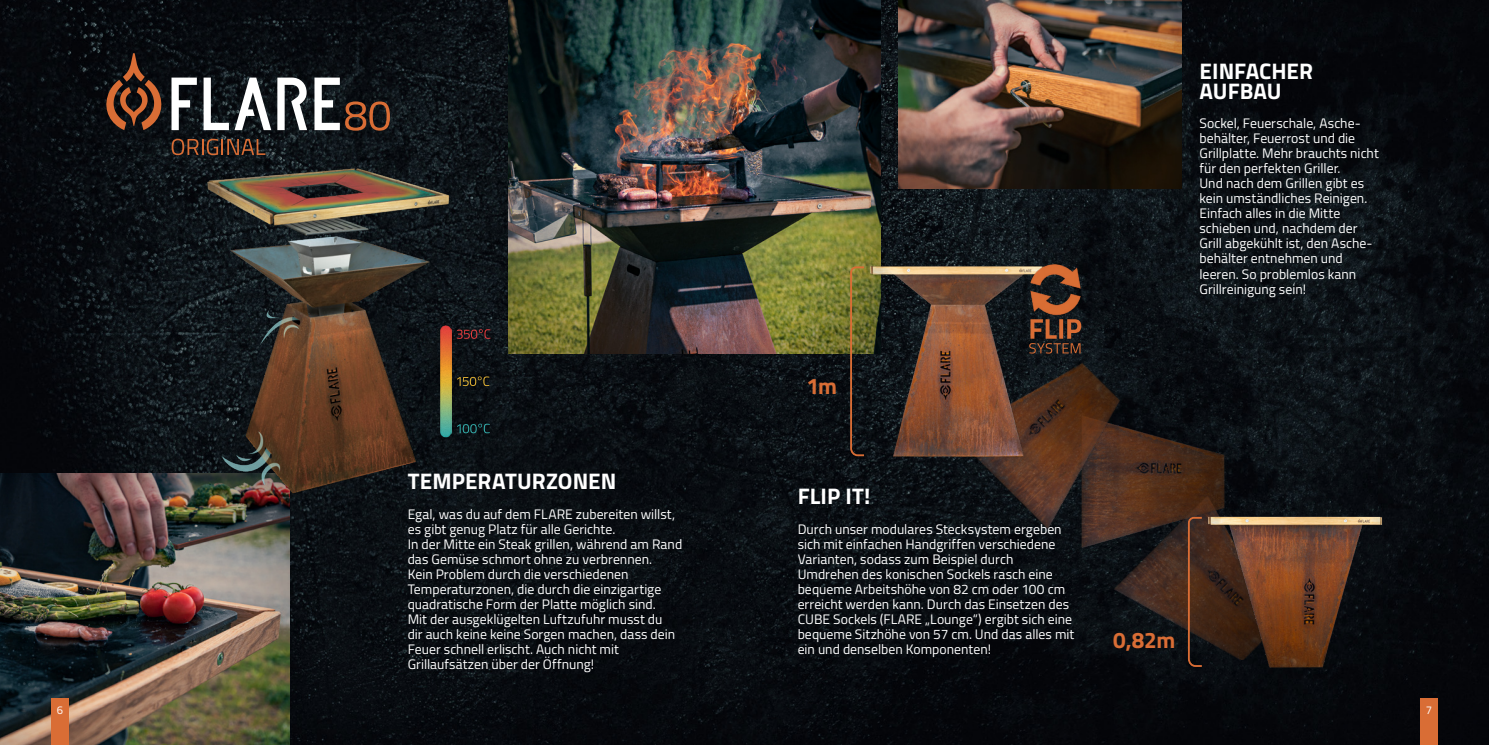
<style>
.page{position:relative;width:1489px;height:745px;background:#fff}
.page>*{position:absolute;margin:0;border:0;box-sizing:border-box;transform-origin:0 0}
.t1{font:700 22.5px/20px "Titillium Web";letter-spacing:.005em;color:#fff}
.t2{font:700 22.5px "Titillium Web";color:#d96d35}
.t3{font:13.75px/15px "Titillium Web";color:#fff}
.t4{font:11.25px "Titillium Web";color:#fff}
</style>
<div class="page">
<img style="left:0;top:0;width:1488px;height:744px">
<svg style="left:103px;top:53px;width:62px;height:77px;background:#45291b"></svg>
<svg style="left:171px;top:77px;width:26px;height:53px"></svg>
<svg style="left:203px;top:77px;width:68px;height:53px"></svg>
<svg style="left:277px;top:77px;width:30px;height:53px"></svg>
<svg style="left:172px;top:139px;width:93px;height:16px"></svg>
<svg style="left:314px;top:77px;width:76px;height:53px"></svg>
<img style="left:508px;top:0;width:372px;height:353px">
<img style="left:0;top:473px;width:289px;height:271px">
<img style="left:898px;top:0;width:283px;height:188px">
<div style="left:51px;top:698px;width:18px;height:46px;background:#d96d35"></div>
<div style="left:1419px;top:698px;width:18px;height:46px;background:#d96d35"></div>
<img style="left:1105px;top:486px;width:180px;height:173px">
<img style="left:1078px;top:408px;width:149px;height:148px">
<img style="left:945px;top:356px;width:180px;height:176px">
<img style="left:815px;top:263px;width:284px;height:195px">
<img style="left:1175px;top:511px;width:238px;height:159px">
<img style="left:1029px;top:263px;width:52px;height:52px">
<svg style="left:1029px;top:319px;width:52px;height:34px;background:#563525"></svg>
<svg style="left:849px;top:265px;width:16px;height:192px;background:#4e4424"></svg>
<svg style="left:1186px;top:515px;width:17px;height:152px;background:#4b2d1e"></svg>
<img style="left:207px;top:148px;width:244px;height:367px">
<div style="left:393px;top:408px;width:110px;height:91px;background:#000;opacity:.75"></div>
<div style="left:393px;top:360px;width:110px;height:91px;background:#000;opacity:.75"></div>
<div style="left:393px;top:313px;width:110px;height:91px;background:#000;opacity:.75"></div>
<svg style="left:457px;top:329px;width:33px;height:9px"></svg>
<h1 class="t1" style="left:408px;top:470px;width:210px">TEMPERATURZONEN</h1>
<p class="t3" style="left:407px;top:505px;width:276px">Egal, was du auf dem FLARE zubereiten willst, es gibt genug Platz für alle Gerichte.<br>In der Mitte ein Steak grillen, während am Rand das Gemüse schmort ohne zu verbrennen.<br>Kein Problem durch die verschiedenen Temperaturzonen, die durch die einzigartige quadratische Form der Platte möglich sind.<br>Mit der ausgeklügelten Luftzufuhr musst du<br>dir auch keine keine Sorgen machen, dass dein Feuer schnell erlischt. Auch nicht mit Grillaufsätzen über der Öffnung!</p>
<h1 class="t2" style="left:806px;top:369px;width:32px">1m</h1>
<h1 class="t1" style="left:797px;top:485px;width:74px">FLIP IT!</h1>
<p class="t3" style="left:797px;top:520px;width:278px">Durch unser modulares Stecksystem ergeben sich mit einfachen Handgriffen verschiedene Varianten, sodass zum Beispiel durch Umdrehen des konischen Sockels rasch eine bequeme Arbeitshöhe von 82 cm oder 100 cm erreicht werden kann. Durch das Einsetzen des CUBE Sockels (FLARE „Lounge“) ergibt sich eine bequeme Sitzhöhe von 57 cm. Und das alles mit ein und denselben Komponenten!</p>
<h1 class="t1" style="left:1199px;top:60px;width:115px">EINFACHER<br>AUFBAU</h1>
<p class="t3" style="left:1199px;top:115px;width:181px">Sockel, Feuerschale, Asche&shy;behälter, Feuerrost und die<br>Grillplatte. Mehr brauchts nicht für den perfekten Griller.<br>Und nach dem Grillen gibt es kein umständliches Reinigen.<br>Einfach alles in die Mitte schieben und, nachdem der<br>Grill abgekühlt ist, den Asche&shy;behälter entnehmen und leeren. So problemlos kann<br>Grillreinigung sein!</p>
<h1 class="t2" style="left:1113px;top:622px;width:64px">0,82m</h1>
<p class="t4" style="left:57px;top:701px;width:8px">6</p>
<p class="t4" style="left:1425px;top:701px;width:8px">7</p>
</div>
